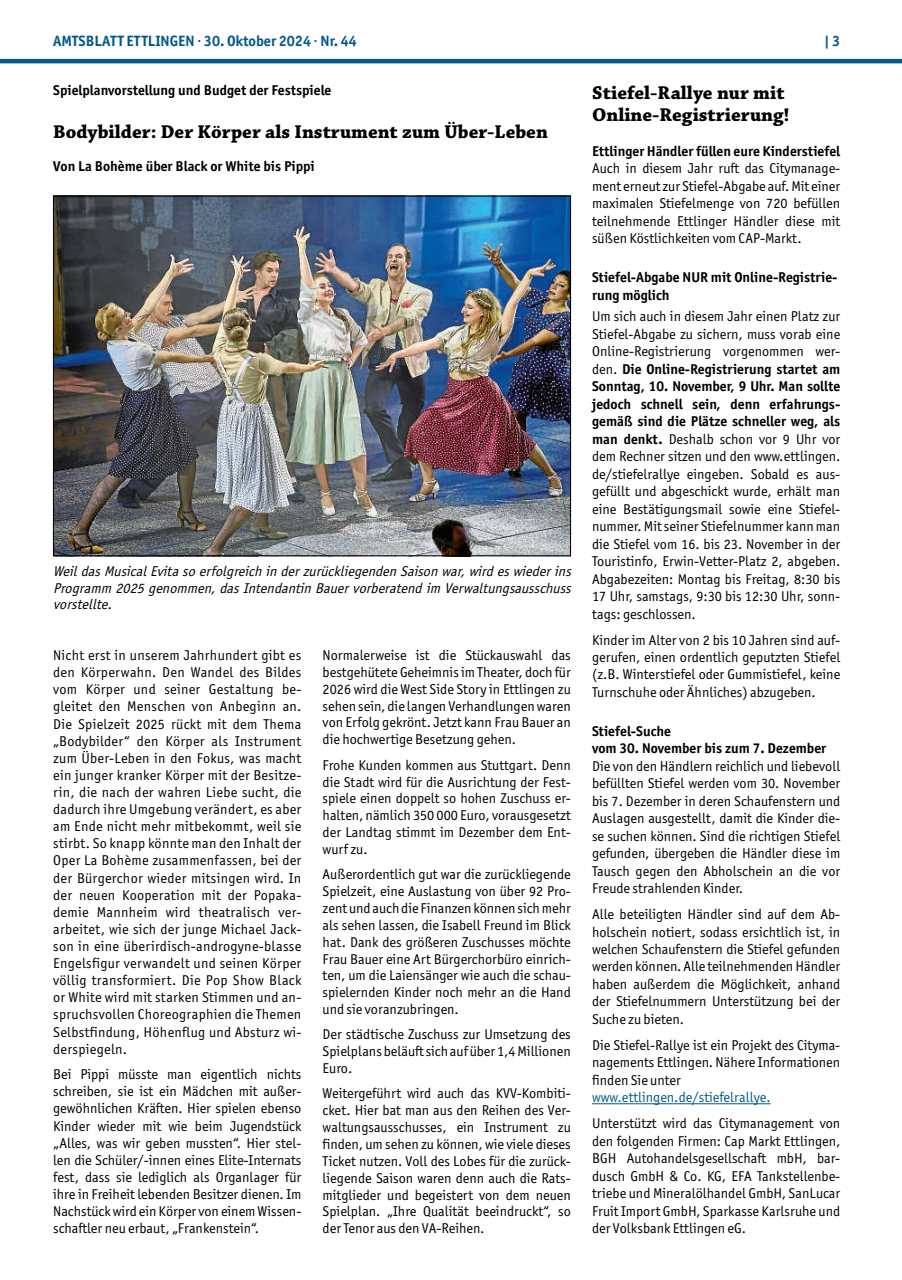
<style>
.page{position:relative;width:902px;height:1280px;background:#fff}
.page>*{position:absolute;margin:0;border:0;box-sizing:border-box;transform-origin:0 0}
.t1{font:700 19.5px/22px "Chaparral Pro";color:#000}
.t2{font:700 15px "Officina Sans ITC Pro";color:#01598b}
.t3{font:14.25px/17.5px "Officina Sans ITC Pro";color:#000;text-align:justify}
.t4{font:700 14.25px/17.5px "Officina Sans ITC Pro";color:#000}
.t5{font:italic 14.25px/16.5px "Officina Sans ITC Pro";color:#000;text-align:justify}
.t6{font:14.25px "Officina Sans ITC Pro";color:#01598b}
.s1{font-weight:700}
</style>
<div class="page">
<hr style="left:0;top:59px;width:901px;height:4px;background:#01598b">
<img style="left:55px;top:198px;width:513px;height:356px">
<hr style="left:592px;top:1103px;width:178px;height:1px;background:#01598b">
<p class="t2" style="left:53px;top:31px;width:305px">AMTSBLATT ETTLINGEN · 30. Oktober 2024 · Nr. 44</p>
<p class="t2" style="left:824px;top:31px;width:18px">| 3</p>
<p class="t4" style="left:53px;top:82px;width:280px">Spielplanvorstellung und Budget der Festspiele</p>
<h1 class="t1" style="left:53px;top:121px;width:496px">Bodybilder: Der Körper als Instrument zum Über-Leben</h1>
<p class="t4" style="left:53px;top:157px;width:263px">Von La Bohème über Black or White bis Pippi</p>
<h1 class="t1" style="left:592px;top:83px;width:199px">Stiefel-Rallye nur mit<br>Online-Registrierung!</h1>
<p class="t4" style="left:592px;top:142px;width:250px">Ettlinger Händler füllen eure Kinderstiefel</p>
<p class="t3" style="left:592px;top:160px;width:250px">Auch in diesem Jahr ruft das Citymanage&shy;ment erneut zur Stiefel-Abgabe auf. Mit einer maximalen Stiefelmenge von 720 befüllen teilnehmende Ettlinger Händler diese mit süßen Köstlichkeiten vom CAP-Markt.</p>
<p class="t4" style="left:592px;top:268px;width:247px">Stiefel-Abgabe NUR mit Online-Registrie&shy;rung möglich</p>
<p class="t3" style="left:592px;top:308px;width:250px">Um sich auch in diesem Jahr einen Platz zur Stiefel-Abgabe zu sichern, muss vorab eine Online-Registrierung vorgenommen wer&shy;den. <span class="s1">Die Online-Registrierung startet am Sonntag, 10. November, 9 Uhr. Man sollte jedoch schnell sein, denn erfahrungs&shy;gemäß sind die Plätze schneller weg, als man denkt.</span> Deshalb schon vor 9 Uhr vor dem Rechner sitzen und den www.ettlingen. de/stiefelrallye eingeben. Sobald es aus&shy;gefüllt und abgeschickt wurde, erhält man eine Bestätigungsmail sowie eine Stiefel&shy;nummer. Mit seiner Stiefelnummer kann man die Stiefel vom 16. bis 23. November in der Touristinfo, Erwin-Vetter-Platz 2, abgeben.<br>Abgabezeiten: Montag bis Freitag, 8:30 bis 17 Uhr, samstags, 9:30 bis 12:30 Uhr, sonn&shy;tags: geschlossen.</p>
<p class="t3" style="left:592px;top:631px;width:250px">Kinder im Alter von 2 bis 10 Jahren sind auf&shy;gerufen, einen ordentlich geputzten Stiefel (z.B. Winterstiefel oder Gummistiefel, keine Turnschuhe oder Ähnliches) abzugeben.</p>
<p class="t4" style="left:592px;top:722px;width:235px">Stiefel-Suche<br>vom 30. November bis zum 7. Dezember</p>
<p class="t3" style="left:592px;top:757px;width:250px">Die von den Händlern reichlich und liebevoll befüllten Stiefel werden vom 30. November bis 7. Dezember in deren Schaufenstern und Auslagen ausgestellt, damit die Kinder die&shy;se suchen können. Sind die richtigen Stiefel gefunden, übergeben die Händler diese im Tausch gegen den Abholschein an die vor Freude strahlenden Kinder.</p>
<p class="t3" style="left:592px;top:905px;width:250px">Alle beteiligten Händler sind auf dem Ab&shy;holschein notiert, sodass ersichtlich ist, in welchen Schaufenstern die Stiefel gefunden werden können. Alle teilnehmenden Händler haben außerdem die Möglichkeit, anhand der Stiefelnummern Unterstützung bei der Suche zu bieten.</p>
<p class="t3" style="left:592px;top:1036px;width:250px">Die Stiefel-Rallye ist ein Projekt des Cityma&shy;nagements Ettlingen. Nähere Informationen finden Sie unter</p>
<p class="t6" style="left:592px;top:1089px;width:180px">www.ettlingen.de/stiefelrallye.</p>
<p class="t3" style="left:592px;top:1115px;width:250px">Unterstützt wird das Citymanagement von den folgenden Firmen: Cap Markt Ettlingen, BGH Autohandelsgesellschaft mbH, bar&shy;dusch GmbH &amp; Co. KG, EFA Tankstellenbe&shy;triebe und Mineralölhandel GmbH, SanLucar Fruit Import GmbH, Sparkasse Karlsruhe und der Volksbank Ettlingen eG.</p>
<p class="t5" style="left:53px;top:563px;width:523px">WeildasMusicalEvitasoerfolgreich in derzurückliegenden Saison war,wirdeswiederins Programm 2025genommen,dasIntendantin Bauervorberatendim Verwaltungsausschuss vorstellte.</p>
<p class="t3" style="left:53px;top:647px;width:250px;line-height:17.1px">Nicht erst in unserem Jahrhundert gibt es den Körperwahn. Den Wandel des Bildes vom Körper und seiner Gestaltung be&shy;gleitet den Menschen von Anbeginn an.<br>Die Spielzeit 2025 rückt mit dem Thema „Bodybilder“ den Körper als Instrument zum Über-Leben in den Fokus, was macht ein junger kranker Körper mit der Besitze&shy;rin, die nach der wahren Liebe sucht, die dadurch ihre Umgebung verändert, es aber am Ende nicht mehr mitbekommt, weil sie stirbt. So knapp könnte man den Inhalt der Oper La Bohème zusammenfassen, bei der der Bürgerchor wieder mitsingen wird. In der neuen Kooperation mit der Popaka&shy;demie Mannheim wird theatralisch ver&shy;arbeitet, wie sich der junge Michael Jack&shy;son in eine überirdisch-androgyne-blasse Engelsfigur verwandelt und seinen Körper völlig transformiert. Die Pop Show Black or White wird mit starken Stimmen und an&shy;spruchsvollen Choreographien die Themen Selbstfindung, Höhenflug und Absturz wi&shy;derspiegeln.</p>
<p class="t3" style="left:53px;top:1066px;width:250px;line-height:17.1px">Bei Pippi müsste man eigentlich nichts schreiben, sie ist ein Mädchen mit außer&shy;gewöhnlichen Kräften. Hier spielen ebenso Kinder wieder mit wie beim Jugendstück „Alles, was wir geben mussten“. Hier stel&shy;len die Schüler/-innen eines Elite-Internats fest, dass sie lediglich als Organlager für ihre in Freiheit lebenden Besitzer dienen. Im Nachstück wird ein Körper von einem Wissen&shy;schaftler neu erbaut, „Frankenstein“.</p>
<p class="t3" style="left:322px;top:647px;width:250px;line-height:16.8px">Normalerweise ist die Stückauswahl das bestgehütete Geheimnis im Theater, doch für 2026 wird die West Side Story in Ettlingen zu sehen sein, die langen Verhandlungen waren von Erfolg gekrönt. Jetzt kann Frau Bauer an die hochwertige Besetzung gehen.</p>
<p class="t3" style="left:322px;top:756px;width:250px;line-height:16.8px">Frohe Kunden kommen aus Stuttgart. Denn die Stadt wird für die Ausrichtung der Fest&shy;spiele einen doppelt so hohen Zuschuss er&shy;halten, nämlich 350 000 Euro, vorausgesetzt der Landtag stimmt im Dezember dem Ent&shy;wurf zu.</p>
<p class="t3" style="left:322px;top:866px;width:250px;line-height:16.8px">Außerordentlich gut war die zurückliegende Spielzeit, eine Auslastung von über 92 Pro&shy;zent und auch die Finanzen können sich mehr als sehen lassen, die Isabell Freund im Blick hat. Dank des größeren Zuschusses möchte Frau Bauer eine Art Bürgerchorbüro einrich&shy;ten, um die Laiensänger wie auch die schau&shy;spielernden Kinder noch mehr an die Hand und sie voranzubringen.</p>
<p class="t3" style="left:322px;top:1026px;width:250px;line-height:16.8px">Der städtische Zuschuss zur Umsetzung des Spielplans beläuft sich auf über 1,4 Millionen Euro.</p>
<p class="t3" style="left:322px;top:1085px;width:250px;line-height:16.8px">Weitergeführt wird auch das KVV-Kombiti&shy;cket. Hier bat man aus den Reihen des Ver&shy;waltungsausschusses, ein Instrument zu finden, um sehen zu können, wie viele dieses Ticket nutzen. Voll des Lobes für die zurück&shy;liegende Saison waren denn auch die Rats&shy;mitglieder und begeistert von dem neuen Spielplan. „Ihre Qualität beeindruckt“, so der Tenor aus den VA-Reihen.</p>
</div>
